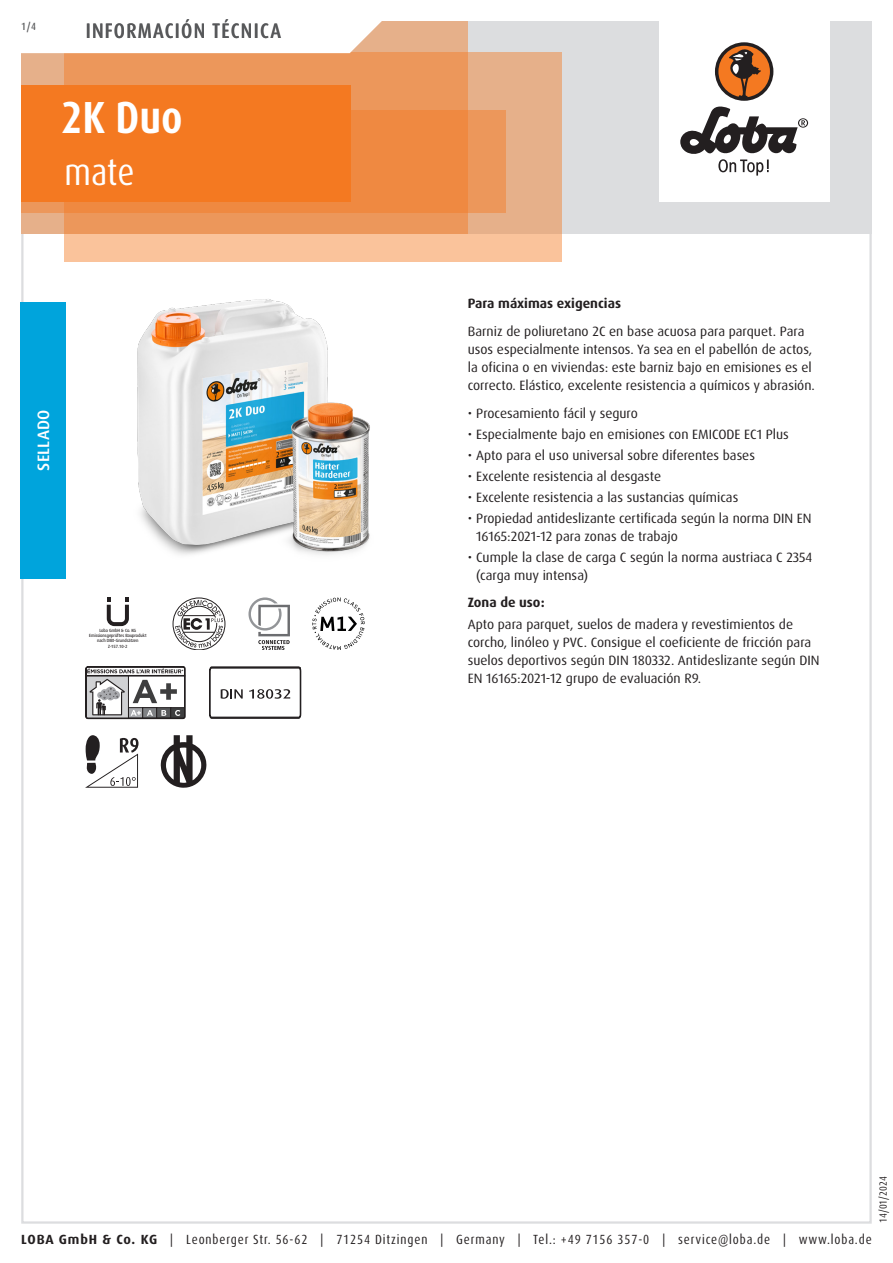
<style>
.page{position:relative;width:893px;height:1263px;background:#fff}
.page>*{position:absolute;margin:0;border:0;box-sizing:border-box;transform-origin:0 0}
.Produktname_weiss{font:700 condensed 45px "Dax Pro";color:#fff}
.Variante_weiss{font:condensed 37.5px "Dax Pro";color:#fff}
.TI{font:500 condensed 21px "Dax Pro";letter-spacing:.06em;color:#57585a}
.Produktart_Versiegelung{font:500 16.5px "Dax Pro";letter-spacing:.01em;color:#fff}
.Text{font:13.5px/18px "Dax Pro";color:#231f20}
.Text_Bold{font:700 13.5px "Dax Pro";color:#231f20}
.t1{font:condensed 13.35px "Dax Pro";letter-spacing:.065em;color:#231f20}
.t2{font:condensed 10.5px "Dax Pro";color:#231f20}
.t3{font:500 condensed 10.5px "Dax Pro";color:#57585a}
.t4{font:500 expanded 4.5px/5.2px "Dax Pro";color:#231f20;text-align:center;scale:.82 1}
.s1{font-weight:700;font-stretch:normal}
</style>
<div class="page">
<svg style="left:107px;top:597px;width:22px;height:29px"></svg>
<svg style="left:173px;top:598px;width:52px;height:52px"></svg>
<svg style="left:248px;top:597px;width:42px;height:53px"></svg>
<svg style="left:312px;top:597px;width:53px;height:53px"></svg>
<svg style="left:85px;top:666px;width:100px;height:53px"></svg>
<svg style="left:209px;top:667px;width:92px;height:51px"></svg>
<svg style="left:85px;top:735px;width:53px;height:53px"></svg>
<svg style="left:161px;top:735px;width:45px;height:53px"></svg>
<img style="left:137px;top:299px;width:233px;height:256px">
<div style="left:20px;top:302px;width:46px;height:276px;background:#00a4dc"></div>
<div style="left:21px;top:21px;width:851px;height:213px;background:#dcdddf"></div>
<div style="left:659px;top:0;width:170px;height:202px;background:#fff"></div>
<svg style="left:680px;top:106px;width:128px;height:70px"></svg>
<div style="left:715px;top:42px;width:58px;height:59px;background:#231f20;border-radius:50%"></div>
<svg style="left:718px;top:45px;width:52px;height:52px"></svg>
<div style="left:64px;top:52px;width:497px;height:209px;background:linear-gradient(to right,#fec79f,#efb992)"></div>
<div style="left:21px;top:111px;width:485px;height:102px;background:#ec975b"></div>
<svg style="left:21px;top:21px;width:447px;height:213px;background:#ec9355"></svg>
<svg style="left:21px;top:21px;width:411px;height:34px;background:#faede4"></svg>
<div style="left:21px;top:85px;width:330px;height:117px;background:#f47921"></div>
<p class="t3" style="left:21px;top:19px;width:16px">1/4</p>
<p class="TI" style="left:86px;top:17px;width:197px">INFORMACIÓN TÉCNICA</p>
<p class="Produktname_weiss" style="left:61px;top:89px;width:123px">2K Duo</p>
<p class="Variante_weiss" style="left:65px;top:148px;width:71px">mate</p>
<p class="Produktart_Versiegelung" style="left:33px;top:471px;width:62px;rotate:-90deg">SELLADO</p>
<p class="t4" style="left:89px;top:628px;width:71px">Loba GmbH &amp; Co. KG<br>Emissionsgeprüftes Bauprodukt nach DIBt-Grundsätzen<br>Z-157.10-2</p>
<p class="Text_Bold" style="left:468px;top:295px;width:155px">Para máximas exigencias</p>
<p class="Text" style="left:468px;top:323px;width:349px">Barniz de poliuretano 2C en base acuosa para parquet. Para usos especialmente intensos. Ya sea en el pabellón de actos, la oficina o en viviendas: este barniz bajo en emisiones es el correcto. Elástico, excelente resistencia a químicos y abrasión.</p>
<p class="Text" style="left:468px;top:404px;width:172px">• Procesamiento fácil y seguro</p>
<p class="Text" style="left:468px;top:425px;width:323px">• Especialmente bajo en emisiones con EMICODE EC1 Plus</p>
<p class="Text" style="left:468px;top:446px;width:289px">• Apto para el uso universal sobre diferentes bases</p>
<p class="Text" style="left:468px;top:467px;width:195px">• Excelente resistencia al desgaste</p>
<p class="Text" style="left:468px;top:488px;width:272px">• Excelente resistencia a las sustancias químicas</p>
<p class="Text" style="left:476px;top:509px;width:337px;text-indent:-9px">• Propiedad antideslizante certificada según la norma DIN EN<br>16165:2021-12 para zonas de trabajo</p>
<p class="Text" style="left:476px;top:548px;width:338px;text-indent:-9px">• Cumple la clase de carga C según la norma austriaca C 2354 (carga muy intensa)</p>
<p class="Text_Bold" style="left:468px;top:594px;width:78px">Zona de uso:</p>
<p class="Text" style="left:468px;top:615px;width:353px">Apto para parquet, suelos de madera y revestimientos de corcho, linóleo y PVC. Consigue el coeficiente de fricción para suelos deportivos según DIN 180332. Antideslizante según DIN EN 16165:2021-12 grupo de evaluación R9.</p>
<p class="t2" style="left:876px;top:1222px;width:48px;rotate:-90deg">14/01/2024</p>
<p class="t1" style="left:21px;top:1230px;width:852px"><span class="s1">LOBA GmbH &amp; Co. KG</span> | Leonberger Str. 56-62 | 71254 Ditzingen | Germany | Tel.: +49 7156 357-0 | service@loba.de | www.loba.de</p>
</div>
